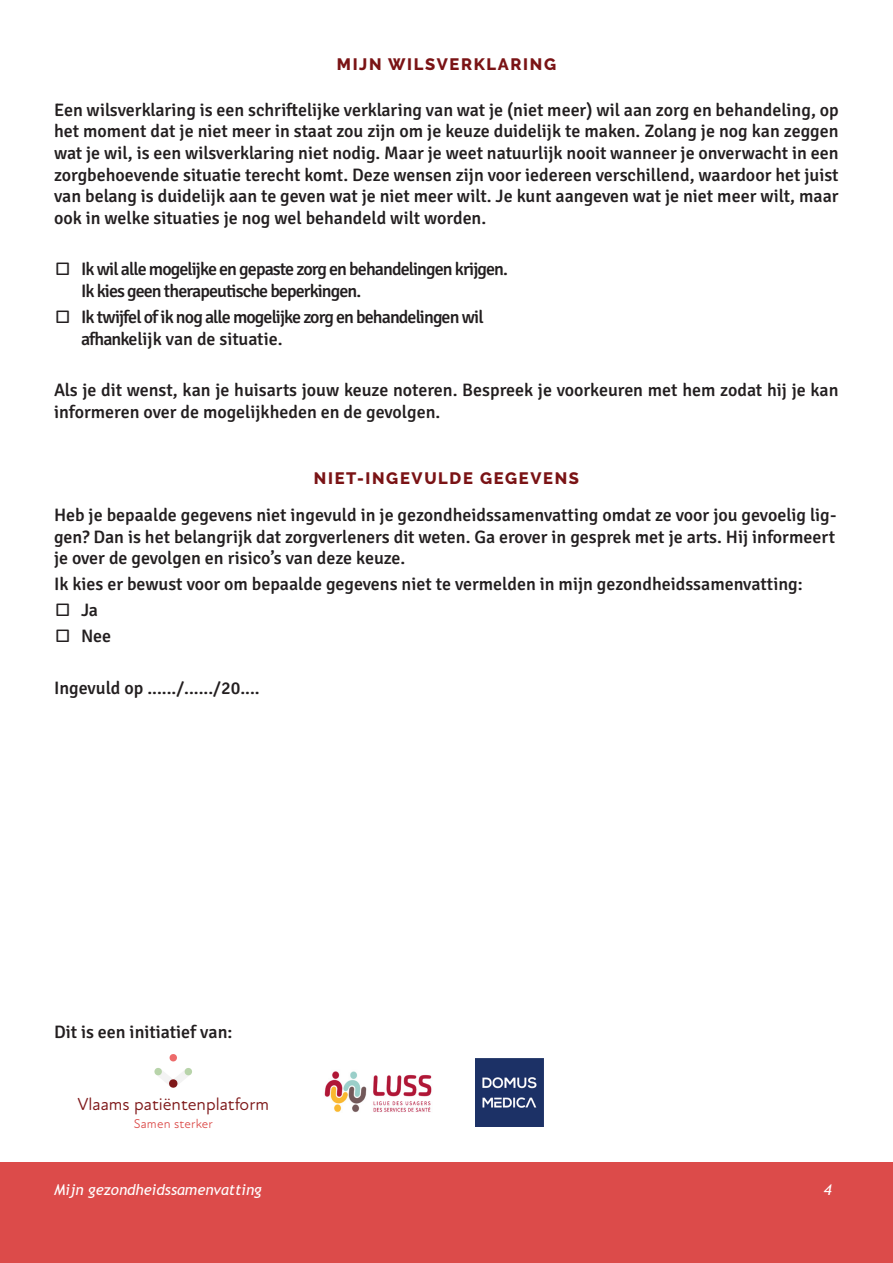
<style>
.page{position:relative;width:893px;height:1263px;background:#fff}
.page>*{position:absolute;margin:0;border:0;box-sizing:border-box;transform-origin:0 0}
.t1{font:500 18px/21.6px "Signika";color:#231f20;text-align:justify}
.t2{font:500 18px/21.6px "Signika";letter-spacing:-.05em;color:#231f20}
.t3{font:17.7px "Atten Round New";color:#7e1819}
.Header_-_Align_Cente{font:800 16.5px "Raleway";letter-spacing:.1em;color:#7a1315}
.t4{font:italic 15px "Trebuchet MS";color:#fff}
.t5{font:13.05px "Atten Round New";letter-spacing:.015em;color:#db4a48}
.s1{font-weight:300}
</style>
<div class="page">
<div style="left:0;top:1162px;width:893px;height:101px;background:#dc4b4a"></div>
<img style="left:324px;top:1071px;width:108px;height:41px">
<svg style="left:154px;top:1054px;width:38px;height:34px"></svg>
<img style="left:475px;top:1058px;width:68px;height:68px">
<p class="Header_-_Align_Cente" style="left:337px;top:54px;width:221px">MIJN WILSVERKLARING</p>
<p class="t1" style="left:54px;top:98px;width:786px">Een wilsverklaring is een schriftelijke verklaring van wat je (niet meer) wil aan zorg en behandeling, op het moment dat je niet meer in staat zou zijn om je keuze duidelijk te maken. Zolang je nog kan zeggen wat je wil, is een wilsverklaring niet nodig. Maar je weet natuurlijk nooit wanneer je onverwacht in een zorgbehoevende situatie terecht komt. Deze wensen zijn voor iedereen verschillend, waardoor het juist van belang is duidelijk aan te geven wat je niet meer wilt. Je kunt aangeven wat je niet meer wilt, maar ook in welke situaties je nog wel behandeld wilt worden.</p>
<p class="t2" style="left:81px;top:257px;width:429px;text-indent:-27px"><span class="s1">ҝ</span> Ik wil alle mogelijke en gepaste zorg en behandelingen krijgen.<br>Ik kies geen therapeutische beperkingen.</p>
<p class="t2" style="left:81px;top:305px;width:404px;text-indent:-27px"><span class="s1">ҝ</span> Ik twijfel of ik nog alle mogelijke zorg en behandelingen wil afhankelijk van de situatie.</p>
<p class="t1" style="left:54px;top:378px;width:786px">Als je dit wenst, kan je huisarts jouw keuze noteren. Bespreek je voorkeuren met hem zodat hij je kan informeren over de mogelijkheden en de gevolgen.</p>
<p class="Header_-_Align_Cente" style="left:314px;top:468px;width:267px">NIET-INGEVULDE GEGEVENS</p>
<p class="t1" style="left:54px;top:503px;width:784px">Heb je bepaalde gegevens niet ingevuld in je gezondheidssamenvatting omdat ze voor jou gevoelig lig&shy;gen? Dan is het belangrijk dat zorgverleners dit weten. Ga erover in gesprek met je arts. Hij informeert je over de gevolgen en risico’s van deze keuze.</p>
<p class="t1" style="left:54px;top:572px;width:750px">Ik kies er bewust voor om bepaalde gegevens niet te vermelden in mijn gezondheidssamenvatting:</p>
<p class="t1" style="left:54px;top:598px;width:45px"><span class="s1">ҝ</span> Ja</p>
<p class="t1" style="left:54px;top:624px;width:59px"><span class="s1">ҝ</span> Nee</p>
<p class="t1" style="left:54px;top:676px;width:207px">Ingevuld op ....../....../20....</p>
<p class="t1" style="left:54px;top:1019px;width:180px">Dit is een initiatief van:</p>
<p class="t3" style="left:77px;top:1094px;width:193px">Vlaams patiëntenplatform</p>
<p class="t5" style="left:134px;top:1115px;width:81px">Samen sterker</p>
<p class="t4" style="left:54px;top:1180px;width:209px">Mijn gezondheidssamenvatting</p>
<p class="t4" style="left:824px;top:1180px;width:9px">4</p>
</div>
